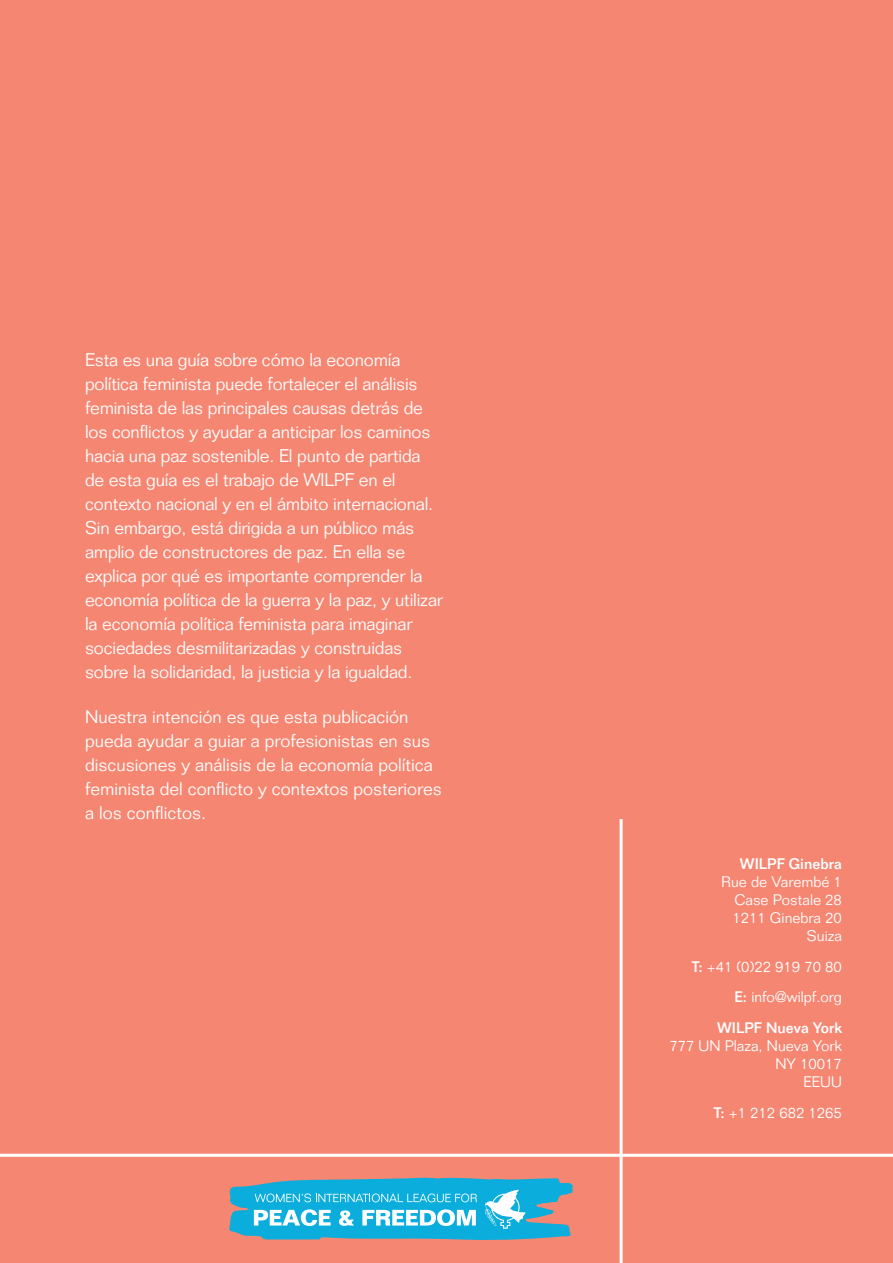
<style>
.page{position:relative;width:893px;height:1263px;background:#f58672}
.page>*{position:absolute;margin:0;border:0;box-sizing:border-box;transform-origin:0 0}
.t1{font:300 18px/24px "Folio Std";letter-spacing:-.01em;color:#fff}
.t2{font:300 15px/18px "Folio Std";color:#fff;text-align:right}
.t3{font:500 15px "Folio Std";color:#fff}
.s1{font-weight:500}
</style>
<div class="page">
<hr style="left:0;top:1154px;width:893px;height:3px;background:#fff">
<hr style="left:620px;top:819px;width:3px;height:444px;background:#fff">
<svg style="left:229px;top:1177px;width:345px;height:63px;background:#4bb4d3"></svg>
<p class="t1" style="left:85px;top:347px;width:359px">Esta es una guía sobre cómo la economía política feminista puede fortalecer el análisis feminista de las principales causas detrás de los conflictos y ayudar a anticipar los caminos hacia una paz sostenible. El punto de partida de esta guía es el trabajo de WILPF en el contexto nacional y en el ámbito internacional.<br>Sin embargo, está dirigida a un público más amplio de constructores de paz. En ella se explica por qué es importante comprender la economía política de la guerra y la paz, y utilizar la economía política feminista para imaginar sociedades desmilitarizadas y construidas sobre la solidaridad, la justicia y la igualdad.</p>
<p class="t1" style="left:85px;top:705px;width:358px">Nuestra intención es que esta publicación pueda ayudar a guiar a profesionistas en sus discusiones y análisis de la economía política feminista del conflicto y contextos posteriores a los conflictos.</p>
<p class="t3" style="left:740px;top:854px;width:103px">WILPF Ginebra</p>
<p class="t2" style="left:721px;top:872px;width:122px">Rue de Varembé 1<br>Case Postale 28<br>1211 Ginebra 20<br>Suiza</p>
<p class="t2" style="left:692px;top:951px;width:152px;line-height:30.8px"><span class="s1">T:</span> +41 (0)22 919 70 80<br><span class="s1">E:</span> info@wilpf.org<br><span class="s1">WILPF Nueva York</span></p>
<p class="t2" style="left:669px;top:1037px;width:174px">777 UN Plaza, Nueva York<br>NY 10017<br>EEUU</p>
<p class="t2" style="left:714px;top:1103px;width:130px"><span class="s1">T:</span> +1 212 682 1265</p>
</div>
